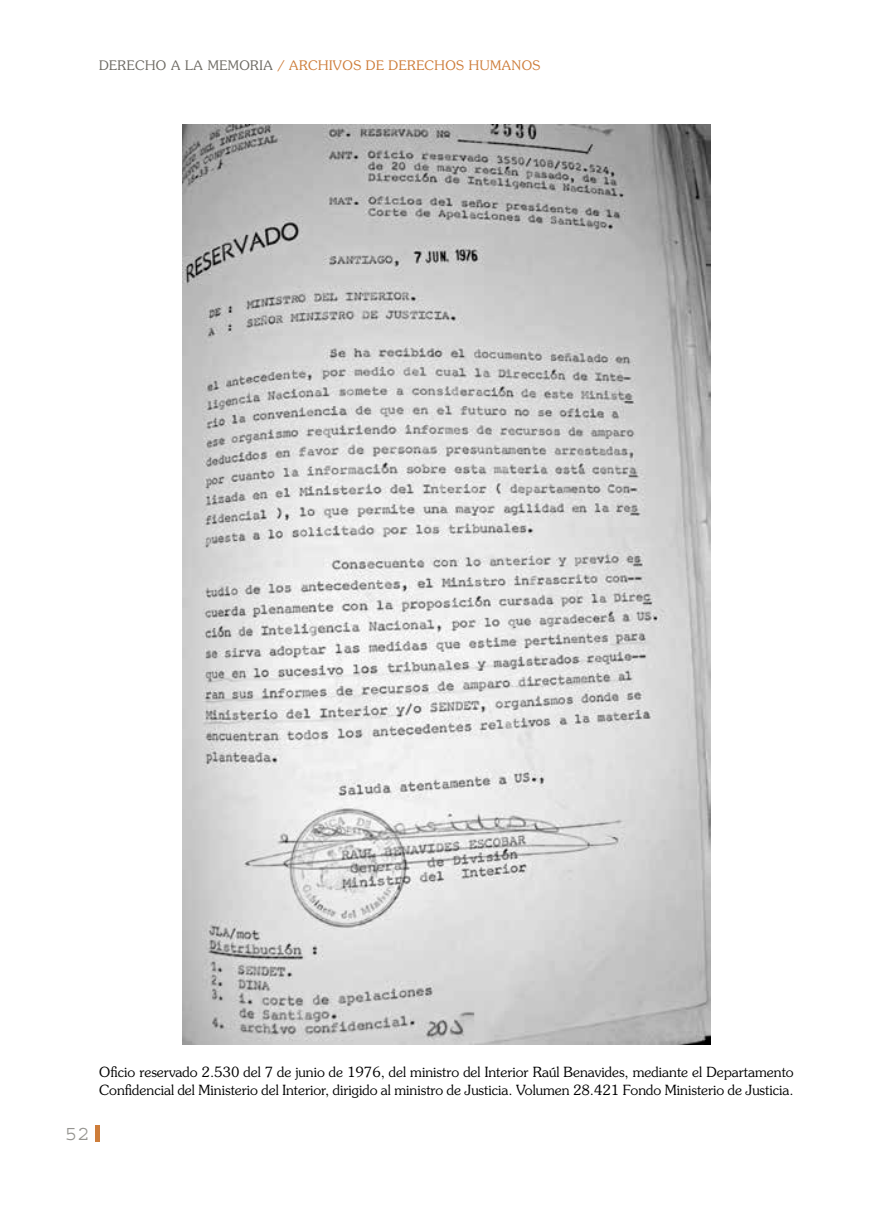
<style>
.page{position:relative;width:893px;height:1216px;background:#fff}
.page>*{position:absolute;margin:0;border:0;box-sizing:border-box;transform-origin:0 0}
.t1{font:21px "Courier Std";color:#959490}
.t2{font:300 14px/17.5px "Souvenir Std";color:#000}
.t3{font:300 13.12px "Souvenir Std";letter-spacing:.03em;color:#ce7d3a}
.s1{color:#6d6a63}
</style>
<div class="page">
<hr style="left:95px;top:1125px;width:4px;height:16px;background:#ce7d3a">
<img style="left:182px;top:124px;width:529px;height:920px">
<p class="t3" style="left:99px;top:57px;width:443px"><span class="s1">DERECHO A LA MEMORIA</span> / ARCHIVOS DE DERECHOS HUMANOS</p>
<h1 class="t1" style="left:65px;top:1121px;width:27px">52</h1>
<p class="t2" style="left:99px;top:1063px;width:696px">Oficio reservado 2.530 del 7 de junio de 1976, del ministro del Interior Raúl Benavides, mediante el Departamento<br>Confidencial del Ministerio del Interior, dirigido al ministro de Justicia. Volumen 28.421 Fondo Ministerio de Justicia.</p>
</div>
